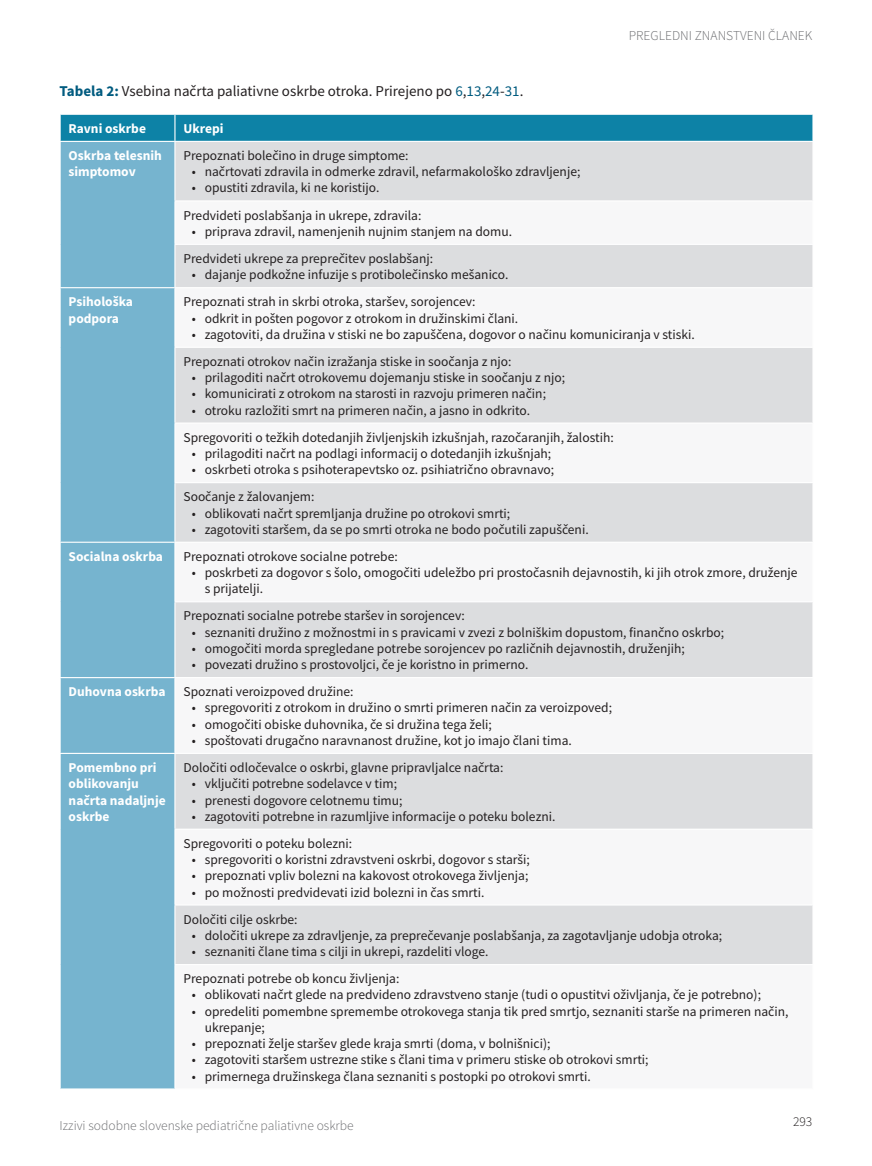
<style>
.page{position:relative;width:872px;height:1166px;background:#fff}
.page>*{position:absolute;margin:0;border:0;box-sizing:border-box;transform-origin:0 0}
.t1{font:15px "Source Sans Pro";color:#231f20}
.t2{font:13.5px/27.2px "Source Sans Pro";color:#231f20}
.t3{font:700 13.5px/16.2px "Source Sans Pro";color:#fff}
.t4{font:300 13.5px "Source Sans Pro";color:#6c6d70}
.t5{font:300 13.5px "Source Sans Pro";color:#231f20}
.s1{font-weight:700;color:#005b7f}
.s2{color:#005b7f}
</style>
<div class="page">
<div style="left:61px;top:142px;width:113px;height:946px;background:#76b4cf"></div>
<div style="left:175px;top:142px;width:637px;height:58px;background:#dcdddf"></div>
<svg style="left:175px;top:245px;width:637px;height:718px;fill:#dcdddf"></svg>
<svg style="left:60px;top:114px;width:753px;height:27px;background:#1687a9"></svg>
<hr style="left:60px;top:287px;width:115px;height:1px;background:#fff">
<hr style="left:175px;top:287px;width:638px;height:1px;background:#fff">
<hr style="left:174px;top:346px;width:639px;height:2px;background:#fff">
<hr style="left:174px;top:422px;width:639px;height:1px;background:#fff">
<hr style="left:174px;top:482px;width:639px;height:1px;background:#fff">
<hr style="left:60px;top:541px;width:115px;height:1px;background:#fff">
<hr style="left:175px;top:541px;width:638px;height:1px;background:#fff">
<hr style="left:174px;top:601px;width:639px;height:1px;background:#fff">
<hr style="left:60px;top:676px;width:115px;height:2px;background:#fff">
<hr style="left:175px;top:676px;width:638px;height:2px;background:#fff">
<hr style="left:175px;top:752px;width:638px;height:1px;background:#fff">
<hr style="left:174px;top:828px;width:639px;height:1px;background:#fff">
<hr style="left:174px;top:904px;width:639px;height:1px;background:#fff">
<hr style="left:60px;top:752px;width:115px;height:1px;background:#fff">
<p class="t1" style="left:60px;top:81px;width:465px"><span class="s1">Tabela 2:</span> Vsebina načrta paliativne oskrbe otroka. Prirejeno po <span class="s2">6</span>,<span class="s2">13</span>,<span class="s2">24</span>-<span class="s2">31</span>.</p>
<p class="t3" style="left:69px;top:120px;width:79px">Ravni oskrbe</p>
<p class="t3" style="left:183px;top:120px;width:42px">Ukrepi</p>
<p class="t3" style="left:69px;top:147px;width:95px">Oskrba telesnih simptomov</p>
<p class="t2" style="left:183px;top:142px;width:227px">Prepoznati bolečino in druge simptome:</p>
<p class="t2" style="left:192px;top:158px;width:390px">• načrtovati zdravila in odmerke zdravil, nefarmakološko zdravljenje;</p>
<p class="t2" style="left:183px;top:174px;width:239px;text-indent:9px">• opustiti zdravila, ki ne koristijo.<br>Predvideti poslabšanja in ukrepe, zdravila:</p>
<p class="t2" style="left:183px;top:217px;width:330px;text-indent:9px">• priprava zdravil, namenjenih nujnim stanjem na domu.<br>Predvideti ukrepe za preprečitev poslabšanj:</p>
<p class="t2" style="left:192px;top:261px;width:318px">• dajanje podkožne infuzije s protibolečinsko mešanico.</p>
<p class="t4" style="left:629px;top:27px;width:185px">PREGLEDNI ZNANSTVENI ČLANEK</p>
<p class="t3" style="left:69px;top:293px;width:66px">Psihološka podpora</p>
<p class="t2" style="left:183px;top:288px;width:293px">Prepoznati strah in skrbi otroka, staršev, sorojencev:</p>
<p class="t2" style="left:192px;top:304px;width:328px">• odkrit in pošten pogovor z otrokom in družinskimi člani.</p>
<p class="t2" style="left:183px;top:320px;width:513px;text-indent:9px">• zagotoviti, da družina v stiski ne bo zapuščena, dogovor o načinu komuniciranja v stiski.<br>Prepoznati otrokov način izražanja stiske in soočanja z njo:</p>
<p class="t2" style="left:192px;top:364px;width:375px">• prilagoditi načrt otrokovemu dojemanju stiske in soočanju z njo;</p>
<p class="t2" style="left:192px;top:380px;width:355px">• komunicirati z otrokom na starosti in razvoju primeren način;</p>
<p class="t2" style="left:183px;top:396px;width:432px;text-indent:9px">• otroku razložiti smrt na primeren način, a jasno in odkrito.<br>Spregovoriti o težkih dotedanjih življenjskih izkušnjah, razočaranjih, žalostih:</p>
<p class="t2" style="left:192px;top:439px;width:361px">• prilagoditi načrt na podlagi informacij o dotedanjih izkušnjah;</p>
<p class="t2" style="left:183px;top:456px;width:372px;text-indent:9px">• oskrbeti otroka s psihoterapevtsko oz. psihiatrično obravnavo;<br>Soočanje z žalovanjem:</p>
<p class="t2" style="left:192px;top:499px;width:320px">• oblikovati načrt spremljanja družine po otrokovi smrti;</p>
<p class="t2" style="left:192px;top:515px;width:398px">• zagotoviti staršem, da se po smrti otroka ne bodo počutili zapuščeni.</p>
<p class="t3" style="left:69px;top:548px;width:96px">Socialna oskrba</p>
<p class="t2" style="left:183px;top:542px;width:216px">Prepoznati otrokove socialne potrebe:</p>
<p class="t2" style="left:205px;top:564px;width:594px;line-height:16.2px;text-indent:-13px">• poskrbeti za dogovor s šolo, omogočiti udeležbo pri prostočasnih dejavnostih, ki jih otrok zmore, druženje s prijatelji.</p>
<p class="t2" style="left:183px;top:602px;width:283px">Prepoznati socialne potrebe staršev in sorojencev:</p>
<p class="t2" style="left:192px;top:618px;width:534px">• seznaniti družino z možnostmi in s pravicami v zvezi z bolniškim dopustom, finančno oskrbo;</p>
<p class="t2" style="left:192px;top:634px;width:494px">• omogočiti morda spregledane potrebe sorojencev po različnih dejavnostih, druženjih;</p>
<p class="t2" style="left:192px;top:650px;width:338px">• povezati družino s prostovoljci, če je koristno in primerno.</p>
<p class="t3" style="left:69px;top:683px;width:98px">Duhovna oskrba</p>
<p class="t2" style="left:183px;top:678px;width:172px">Spoznati veroizpoved družine:</p>
<p class="t2" style="left:192px;top:694px;width:421px">• spregovoriti z otrokom in družino o smrti primeren način za veroizpoved;</p>
<p class="t2" style="left:192px;top:710px;width:301px">• omogočiti obiske duhovnika, če si družina tega želi;</p>
<p class="t2" style="left:192px;top:726px;width:381px">• spoštovati drugačno naravnanost družine, kot jo imajo člani tima.</p>
<p class="t3" style="left:69px;top:759px;width:99px">Pomembno pri oblikovanju načrta nadaljnje oskrbe</p>
<p class="t2" style="left:183px;top:753px;width:321px">Določiti odločevalce o oskrbi, glavne pripravljalce načrta:</p>
<p class="t2" style="left:192px;top:770px;width:207px">• vključiti potrebne sodelavce v tim;</p>
<p class="t2" style="left:192px;top:786px;width:212px">• prenesti dogovore celotnemu timu;</p>
<p class="t2" style="left:183px;top:802px;width:373px;text-indent:9px">• zagotoviti potrebne in razumljive informacije o poteku bolezni.<br>Spregovoriti o poteku bolezni:</p>
<p class="t2" style="left:192px;top:845px;width:339px">• spregovoriti o koristni zdravstveni oskrbi, dogovor s starši;</p>
<p class="t2" style="left:192px;top:861px;width:338px">• prepoznati vpliv bolezni na kakovost otrokovega življenja;</p>
<p class="t2" style="left:183px;top:878px;width:302px;text-indent:9px">• po možnosti predvidevati izid bolezni in čas smrti.<br>Določiti cilje oskrbe:</p>
<p class="t2" style="left:192px;top:921px;width:532px">• določiti ukrepe za zdravljenje, za preprečevanje poslabšanja, za zagotavljanje udobja otroka;</p>
<p class="t2" style="left:183px;top:937px;width:306px;text-indent:9px">• seznaniti člane tima s cilji in ukrepi, razdeliti vloge.<br>Prepoznati potrebe ob koncu življenja:</p>
<p class="t2" style="left:192px;top:981px;width:570px">• oblikovati načrt glede na predvideno zdravstveno stanje (tudi o opustitvi oživljanja, če je potrebno);</p>
<p class="t2" style="left:205px;top:1002px;width:585px;line-height:16.2px;text-indent:-13px">• opredeliti pomembne spremembe otrokovega stanja tik pred smrtjo, seznaniti starše na primeren način, ukrepanje;</p>
<p class="t2" style="left:192px;top:1029px;width:360px">• prepoznati želje staršev glede kraja smrti (doma, v bolnišnici);</p>
<p class="t2" style="left:192px;top:1045px;width:458px">• zagotoviti staršem ustrezne stike s člani tima v primeru stiske ob otrokovi smrti;</p>
<p class="t2" style="left:192px;top:1062px;width:400px">• primernega družinskega člana seznaniti s postopki po otrokovi smrti.</p>
<p class="t4" style="left:60px;top:1116px;width:296px">Izzivi sodobne slovenske pediatrične paliativne oskrbe</p>
<p class="t5" style="left:793px;top:1112px;width:21px">293</p>
</div>
